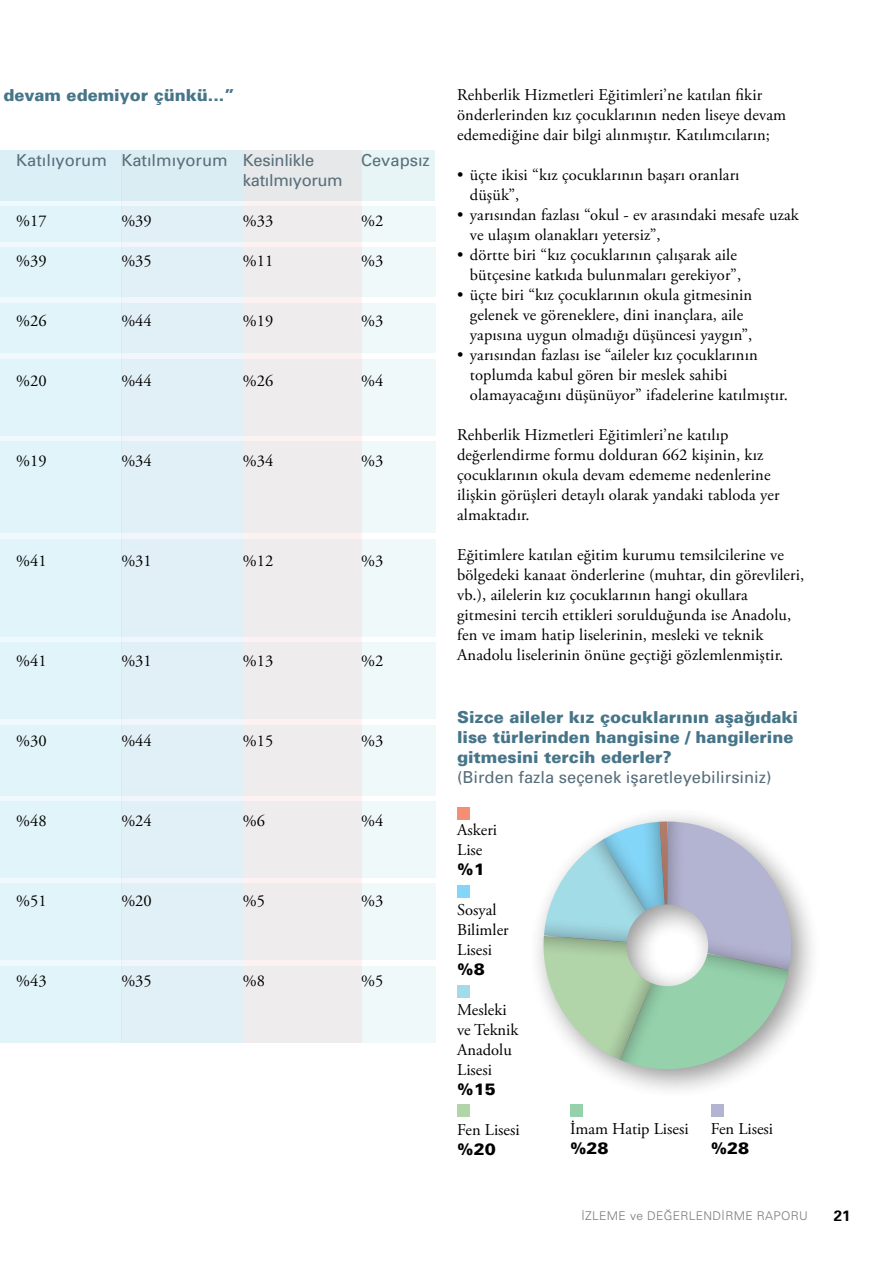
<style>
.page{position:relative;width:893px;height:1263px;background:#fff}
.page>*{position:absolute;margin:0;border:0;box-sizing:border-box;transform-origin:0 0}
.t1{font:16.5px/20px "Adobe Garamond Pro";letter-spacing:.01em;color:#000}
.t2{font:16.5px/20px "Univers T Black";color:#467589}
.t3{font:16.5px "Univers T";color:#576e7a}
.t4{font:16.5px/20px "Univers T";letter-spacing:-.02em;color:#576e7a}
.t5{font:16.5px "Univers T Black";color:#000}
.t6{font:15px "Univers T Bold";color:#000}
.t7{font:12px "Univers T Light";letter-spacing:.03em;color:#77787b}
</style>
<div class="page">
<div style="left:0;top:150px;width:435px;height:51px;background:#e8f5f7"></div>
<div style="left:0;top:206px;width:436px;height:36px;background:#f0f9fa"></div>
<div style="left:0;top:247px;width:436px;height:50px;background:#f0f9fa"></div>
<div style="left:0;top:303px;width:436px;height:50px;background:#f0f9fa"></div>
<div style="left:0;top:359px;width:436px;height:77px;background:#f0f9fa"></div>
<div style="left:0;top:642px;width:436px;height:77px;background:#f0f9fa"></div>
<div style="left:0;top:801px;width:436px;height:77px;background:#f0f9fa"></div>
<div style="left:0;top:725px;width:436px;height:70px;background:#f0f9fa"></div>
<div style="left:0;top:884px;width:436px;height:76px;background:#f0f9fa"></div>
<div style="left:0;top:966px;width:436px;height:77px;background:#f0f9fa"></div>
<div style="left:0;top:441px;width:436px;height:92px;background:#f0f9fa"></div>
<div style="left:0;top:539px;width:436px;height:97px;background:#f0f9fa"></div>
<div style="left:1px;top:150px;width:120px;height:893px;background:#e1f4f9"></div>
<svg style="left:121px;top:150px;width:122px;height:893px;fill:#e1f0f6"></svg>
<div style="left:243px;top:150px;width:118px;height:893px;background:linear-gradient(to right,#efeced,#efeced)"></div>
<div style="left:528px;top:805px;width:294px;height:295px;background:#000;opacity:.5"></div>
<svg style="left:543px;top:821px;width:248px;height:248px"></svg>
<div style="left:457px;top:807px;width:13px;height:13px;background:#f58e74"></div>
<div style="left:457px;top:885px;width:13px;height:13px;background:#83d6f7"></div>
<div style="left:457px;top:985px;width:13px;height:13px;background:#a2dce7"></div>
<div style="left:457px;top:1104px;width:13px;height:13px;background:#b1d5a9"></div>
<div style="left:570px;top:1104px;width:13px;height:13px;background:#95d2ab"></div>
<div style="left:711px;top:1104px;width:12px;height:13px;background:#b3b3d2"></div>
<hr style="left:0;top:150px;width:1px;height:893px;background:#00a651">
<p class="t2" style="left:3px;top:85px;width:233px">devam edemiyor çünkü...”</p>
<p class="t3" style="left:16px;top:150px;width:92px">Katılıyorum</p>
<p class="t3" style="left:121px;top:150px;width:108px">Katılmıyorum</p>
<p class="t1" style="left:16px;top:212px;width:32px">%17</p>
<p class="t1" style="left:16px;top:252px;width:32px">%39</p>
<p class="t1" style="left:121px;top:212px;width:32px">%39</p>
<p class="t1" style="left:121px;top:252px;width:32px">%35</p>
<p class="t4" style="left:243px;top:150px;width:101px">Kesinlikle katılmıyorum</p>
<p class="t1" style="left:243px;top:212px;width:32px">%33</p>
<p class="t1" style="left:243px;top:252px;width:32px">%11</p>
<p class="t3" style="left:361px;top:150px;width:70px">Cevapsız</p>
<p class="t1" style="left:361px;top:212px;width:24px">%2</p>
<p class="t1" style="left:361px;top:252px;width:24px">%3</p>
<p class="t1" style="left:16px;top:312px;width:32px">%26</p>
<p class="t1" style="left:121px;top:312px;width:32px">%44</p>
<p class="t1" style="left:243px;top:312px;width:32px">%19</p>
<p class="t1" style="left:361px;top:312px;width:24px">%3</p>
<p class="t1" style="left:16px;top:372px;width:32px">%20</p>
<p class="t1" style="left:121px;top:372px;width:32px">%44</p>
<p class="t1" style="left:243px;top:372px;width:32px">%26</p>
<p class="t1" style="left:361px;top:372px;width:24px">%4</p>
<p class="t1" style="left:16px;top:452px;width:32px">%19</p>
<p class="t1" style="left:121px;top:452px;width:32px">%34</p>
<p class="t1" style="left:243px;top:452px;width:32px">%34</p>
<p class="t1" style="left:361px;top:452px;width:24px">%3</p>
<p class="t1" style="left:16px;top:551px;width:32px">%41</p>
<p class="t1" style="left:121px;top:552px;width:32px">%31</p>
<p class="t1" style="left:243px;top:552px;width:32px">%12</p>
<p class="t1" style="left:361px;top:552px;width:24px">%3</p>
<p class="t1" style="left:16px;top:651px;width:32px">%41</p>
<p class="t1" style="left:121px;top:652px;width:32px">%31</p>
<p class="t1" style="left:243px;top:652px;width:32px">%13</p>
<p class="t1" style="left:361px;top:652px;width:24px">%2</p>
<p class="t1" style="left:457px;top:86px;width:330px">Rehberlik Hizmetleri Eğitimleri’ne katılan fikir önderlerinden kız çocuklarının neden liseye devam edemediğine dair bilgi alınmıştır. Katılımcıların;</p>
<p class="t1" style="left:470px;top:166px;width:271px;text-indent:-13px">• üçte ikisi “kız çocuklarının başarı oranları düşük”,</p>
<p class="t1" style="left:470px;top:206px;width:330px;text-indent:-13px">• yarısından fazlası “okul - ev arasındaki mesafe uzak ve ulaşım olanakları yetersiz”,</p>
<p class="t1" style="left:457px;top:246px;width:286px;text-align:right">• dörtte biri “kız çocuklarının çalışarak aile bütçesine katkıda bulunmaları gerekiyor”,</p>
<p class="t1" style="left:470px;top:286px;width:284px;text-indent:-13px">• üçte biri “kız çocuklarının okula gitmesinin gelenek ve göreneklere, dini inançlara, aile yapısına uygun olmadığı düşüncesi yaygın”,</p>
<p class="t1" style="left:470px;top:346px;width:320px;text-indent:-13px">• yarısından fazlası ise “aileler kız çocuklarının toplumda kabul gören bir meslek sahibi olamayacağını düşünüyor” ifadelerine katılmıştır.</p>
<p class="t1" style="left:457px;top:426px;width:324px">Rehberlik Hizmetleri Eğitimleri’ne katılıp değerlendirme formu dolduran 662 kişinin, kız çocuklarının okula devam edememe nedenlerine ilişkin görüşleri detaylı olarak yandaki tabloda yer almaktadır.</p>
<p class="t1" style="left:457px;top:546px;width:349px">Eğitimlere katılan eğitim kurumu temsilcilerine ve bölgedeki kanaat önderlerine (muhtar, din görevlileri, vb.), ailelerin kız çocuklarının hangi okullara gitmesini tercih ettikleri sorulduğunda ise Anadolu, fen ve imam hatip liselerinin, mesleki ve teknik Anadolu liselerinin önüne geçtiği gözlemlenmiştir.</p>
<p class="t1" style="left:16px;top:731px;width:32px">%30</p>
<p class="t1" style="left:121px;top:732px;width:32px">%44</p>
<p class="t1" style="left:243px;top:732px;width:32px">%15</p>
<p class="t1" style="left:361px;top:731px;width:24px">%3</p>
<p class="t2" style="left:457px;top:707px;width:342px">Sizce aileler kız çocuklarının aşağıdaki lise türlerinden hangisine / hangilerine gitmesini tercih ederler?</p>
<p class="t3" style="left:457px;top:767px;width:316px">(Birden fazla seçenek işaretleyebilirsiniz)</p>
<p class="t1" style="left:16px;top:811px;width:32px">%48</p>
<p class="t1" style="left:121px;top:812px;width:32px">%24</p>
<p class="t1" style="left:243px;top:812px;width:24px">%6</p>
<p class="t1" style="left:16px;top:891px;width:32px">%51</p>
<p class="t1" style="left:121px;top:891px;width:32px">%20</p>
<p class="t1" style="left:243px;top:892px;width:24px">%5</p>
<p class="t1" style="left:16px;top:971px;width:32px">%43</p>
<p class="t1" style="left:121px;top:971px;width:32px">%35</p>
<p class="t1" style="left:243px;top:972px;width:24px">%8</p>
<p class="t1" style="left:361px;top:811px;width:24px">%4</p>
<p class="t1" style="left:361px;top:891px;width:24px">%3</p>
<p class="t1" style="left:361px;top:971px;width:24px">%5</p>
<p class="t1" style="left:457px;top:820px;width:41px">Askeri<br>Lise</p>
<p class="t5" style="left:457px;top:858px;width:29px">%1</p>
<p class="t1" style="left:457px;top:900px;width:53px">Sosyal<br>Bilimler<br>Lisesi</p>
<p class="t5" style="left:457px;top:958px;width:29px">%8</p>
<p class="t1" style="left:457px;top:1000px;width:63px">Mesleki ve Teknik<br>Anadolu<br>Lisesi</p>
<p class="t5" style="left:457px;top:1078px;width:40px">%15</p>
<p class="t1" style="left:457px;top:1120px;width:64px">Fen Lisesi</p>
<p class="t5" style="left:457px;top:1138px;width:40px">%20</p>
<p class="t1" style="left:570px;top:1119px;width:120px">İmam Hatip Lisesi</p>
<p class="t5" style="left:570px;top:1138px;width:40px">%28</p>
<p class="t1" style="left:711px;top:1119px;width:64px">Fen Lisesi</p>
<p class="t5" style="left:711px;top:1138px;width:40px">%28</p>
<p class="t7" style="left:581px;top:1209px;width:228px">İZLEME ve DEĞERLENDİRME RAPORU</p>
<p class="t6" style="left:834px;top:1205px;width:18px">21</p>
</div>
